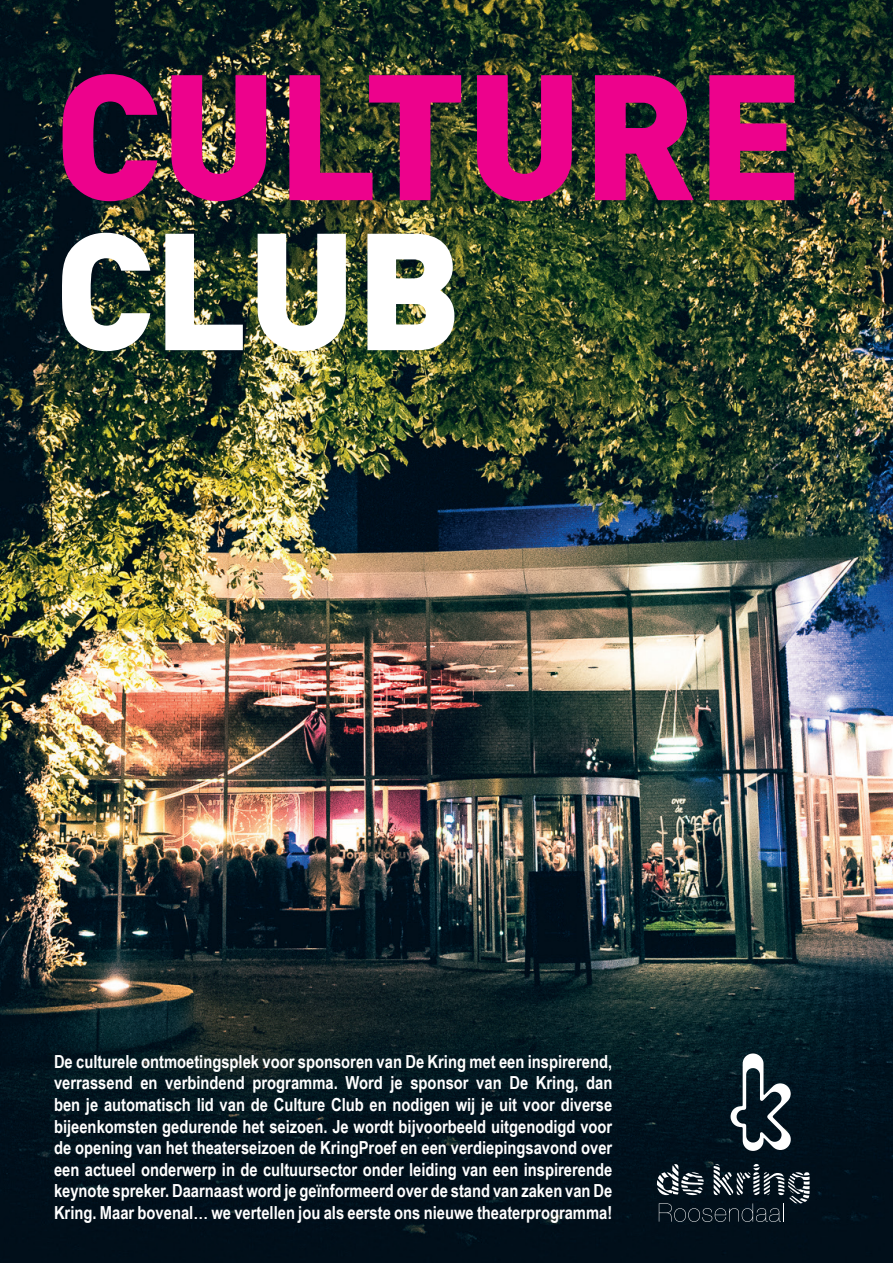
<style>
.page{position:relative;width:893px;height:1263px;background:#fff}
.page>*{position:absolute;margin:0;border:0;box-sizing:border-box;transform-origin:0 0}
.t1{font:900 175.5px "DIN";color:#ed028c}
.t2{font:900 163.5px "DIN";color:#fff}
.t3{font:700 18px/21.6px "Arial Narrow";color:#fff;text-align:justify}
</style>
<div class="page">
<img style="left:0;top:0;width:893px;height:1263px">
<svg style="left:731px;top:1053px;width:60px;height:98px"></svg>
<svg style="left:657px;top:1164px;width:152px;height:58px"></svg>
<h1 class="t1" style="left:54px;top:19px;width:751px">CULTURE</h1>
<h2 class="t2" style="left:54px;top:182px;width:410px">CLUB</h2>
<p class="t3" style="left:54px;top:1050px;width:560px">De culturele ontmoetingsplek voor sponsoren van De Kring met een inspirerend, verrassend en verbindend programma. Word je sponsor van De Kring, dan ben je automatisch lid van de Culture Club en nodigen wij je uit voor diverse bijeenkomsten gedurende het seizoen. Je wordt bijvoorbeeld uitgenodigd voor de opening van het theaterseizoen de KringProef en een verdiepingsavond over een actueel onderwerp in de cultuursector onder leiding van een inspirerende keynote spreker. Daarnaast word je geïnformeerd over de stand van zaken van De Kring. Maar bovenal… we vertellen jou als eerste ons nieuwe theaterprogramma!</p>
</div>
